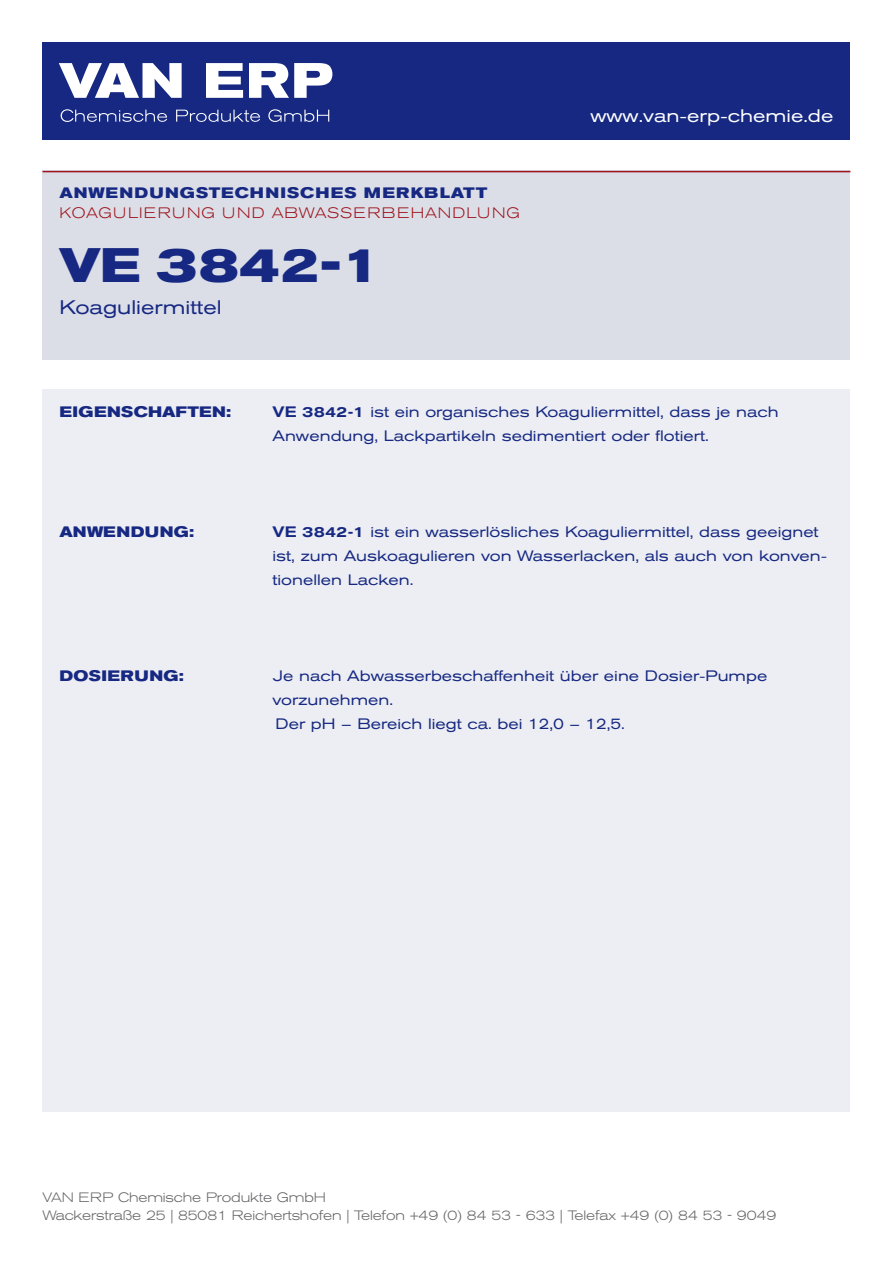
<style>
.page{position:relative;width:893px;height:1263px;background:#fff}
.page>*{position:absolute;margin:0;border:0;box-sizing:border-box;transform-origin:0 0}
.t1{font:700 expanded 48px "Akzidenz Grotesk BE";letter-spacing:-.01em;color:#162882}
.t2{font:expanded 19.5px "Akzidenz Grotesk BE";color:#162882}
.t3{font:expanded 18px "Akzidenz Grotesk BE";color:#fff}
.t4{font:expanded 15px/24px "Akzidenz Grotesk BE";color:#162882}
.t5{font:300 expanded 15px "Akzidenz Grotesk BE";letter-spacing:.07em;color:#9f141c}
.t6{font:700 expanded 15px "Akzidenz Grotesk BE";letter-spacing:.07em;color:#162882}
.t7{font:700 expanded 15px "Akzidenz Grotesk BE";letter-spacing:.02em;color:#162882}
.t8{font:700 expanded 15px "Akzidenz Grotesk BE";letter-spacing:.03em;color:#162882}
.t9{font:300 expanded 13.5px/18px "Akzidenz Grotesk BE";letter-spacing:-.01em;color:#646567}
.s1{font-weight:500}
</style>
<div class="page">
<div style="left:43px;top:43px;width:807px;height:97px;background:#162882"></div>
<svg style="left:59px;top:63px;width:123px;height:35px"></svg>
<svg style="left:206px;top:63px;width:37px;height:35px"></svg>
<svg style="left:249px;top:63px;width:83px;height:35px"></svg>
<svg style="left:61px;top:109px;width:106px;height:13px"></svg>
<svg style="left:176px;top:110px;width:84px;height:12px"></svg>
<svg style="left:268px;top:109px;width:61px;height:13px"></svg>
<div style="left:43px;top:170px;width:807px;height:189px;background:#dbdee7"></div>
<div style="left:43px;top:389px;width:807px;height:723px;background:#eceef3"></div>
<hr style="left:43px;top:171px;width:807px;height:1px;background:#9f141c">
<p class="t6" style="left:60px;top:184px;width:429px">ANWENDUNGSTECHNISCHES MERKBLATT</p>
<p class="t5" style="left:60px;top:204px;width:142px">Koagulierung</p>
<p class="t5" style="left:222px;top:204px;width:189px">un d Abwasserbehan</p>
<p class="t5" style="left:452px;top:204px;width:54px">dlung</p>
<h1 class="t1" style="left:60px;top:238px;width:325px">VE 3842-1</h1>
<h2 class="t2" style="left:60px;top:295px;width:164px">Koaguliermittel</h2>
<p class="t3" style="left:590px;top:105px;width:245px">www.van-erp-chemie.de</p>
<p class="t7" style="left:60px;top:403px;width:173px">EIGENSCHAFTEN:</p>
<p class="t4" style="left:273px;top:400px;width:508px"><span class="s1">VE 3842-1</span> ist ein organisches Koaguliermittel, dass je nach<br>Anwendung, Lackpartikeln sedimentiert oder flotiert.</p>
<p class="t7" style="left:60px;top:523px;width:136px">ANWENDUNG:</p>
<p class="t4" style="left:273px;top:520px;width:556px"><span class="s1">VE 3842-1</span> ist ein wasserlösliches Koaguliermittel, dass geeignet ist, zum Auskoagulieren von Wasserlacken, als auch von konven&shy;tionellen Lacken.</p>
<p class="t8" style="left:60px;top:667px;width:126px">DOSIERUNG:</p>
<p class="t4" style="left:273px;top:664px;width:496px">Je nach Abwasserbeschaffenheit über eine Dosier-Pumpe vorzunehmen.<br>Der pH – Bereich liegt ca. bei 12,0 – 12,5.</p>
<p class="t9" style="left:43px;top:1189px;width:735px">VAN ERP Chemische Produkte GmbH<br>Wackerstraße 25 | 85081 Reichertshofen | Telefon +49 (0) 84 53 - 633 | Telefax +49 (0) 84 53 - 9049</p>
</div>
